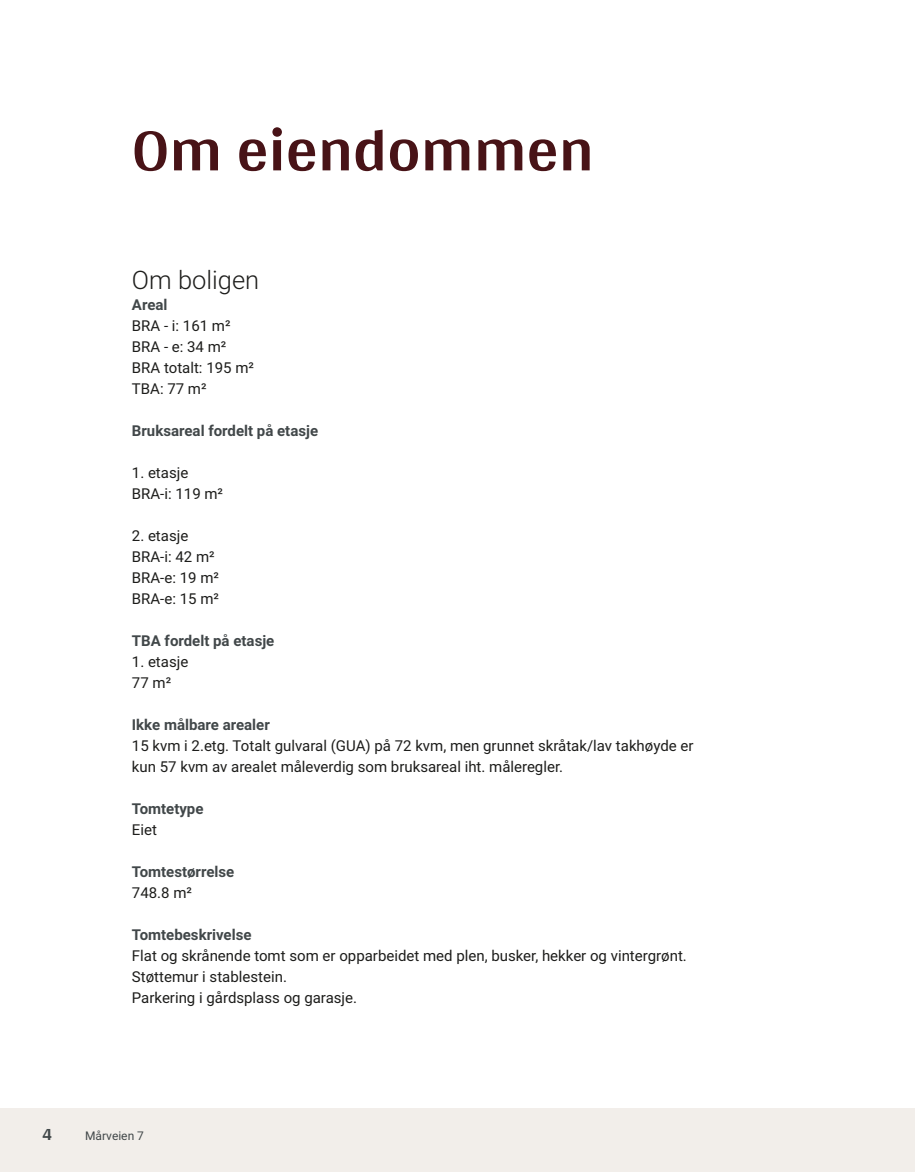
<style>
.page{position:relative;width:915px;height:1172px;background:#fff}
.page>*{position:absolute;margin:0;border:0;box-sizing:border-box;transform-origin:0 0}
.t1{font:700 63px "Arya";color:#481317}
.t2{font:300 25.5px "Roboto Vitec";color:#1d1d1b}
.t3{font:700 18px "Arya";color:#414749}
.t4{font:15px/21px "Roboto Vitec";color:#1d1d1b}
.t5{font:700 15px "Roboto Vitec";color:#414749}
.t6{font:12px "Roboto Vitec";color:#414749}
</style>
<div class="page">
<div style="left:0;top:1108px;width:914px;height:64px;background:#f2eeea"></div>
<h1 class="t1" style="left:132px;top:112px;width:463px">Om eiendommen</h1>
<h2 class="t2" style="left:132px;top:262px;width:129px">Om boligen</h2>
<p class="t5" style="left:132px;top:294px;width:37px">Areal</p>
<p class="t4" style="left:132px;top:314px;width:123px">BRA ‑ i: 161 m²<br>BRA ‑ e: 34 m²<br>BRA totalt: 195 m²<br>TBA: 77 m²</p>
<p class="t5" style="left:132px;top:420px;width:188px">Bruksareal fordelt på etasje</p>
<p class="t4" style="left:132px;top:461px;width:93px">1. etasje<br>BRA‑i: 119 m²</p>
<p class="t4" style="left:132px;top:524px;width:89px">2. etasje<br>BRA‑i: 42 m²<br>BRA‑e: 19 m²<br>BRA‑e: 15 m²</p>
<p class="t5" style="left:132px;top:630px;width:144px">TBA fordelt på etasje</p>
<p class="t4" style="left:132px;top:650px;width:58px">1. etasje<br>77 m²</p>
<p class="t5" style="left:132px;top:714px;width:139px">Ikke målbare arealer</p>
<p class="t4" style="left:132px;top:734px;width:563px">15 kvm i 2.etg. Totalt gulvaral (GUA) på 72 kvm, men grunnet skråtak/lav takhøyde er kun 57 kvm av arealet måleverdig som bruksareal iht. måleregler.</p>
<p class="t5" style="left:132px;top:798px;width:73px">Tomtetype</p>
<p class="t4" style="left:132px;top:818px;width:27px">Eiet</p>
<p class="t5" style="left:132px;top:861px;width:104px">Tomtestørrelse</p>
<p class="t4" style="left:132px;top:881px;width:62px">748.8 m²</p>
<p class="t5" style="left:132px;top:924px;width:121px">Tomtebeskrivelse</p>
<p class="t4" style="left:132px;top:944px;width:556px">Flat og skrånende tomt som er opparbeidet med plen, busker, hekker og vintergrønt.<br>Støttemur i stablestein.<br>Parkering i gårdsplass og garasje.</p>
<p class="t3" style="left:43px;top:1123px;width:11px">4</p>
<p class="t6" style="left:85px;top:1127px;width:60px">Mårveien 7</p>
</div>
